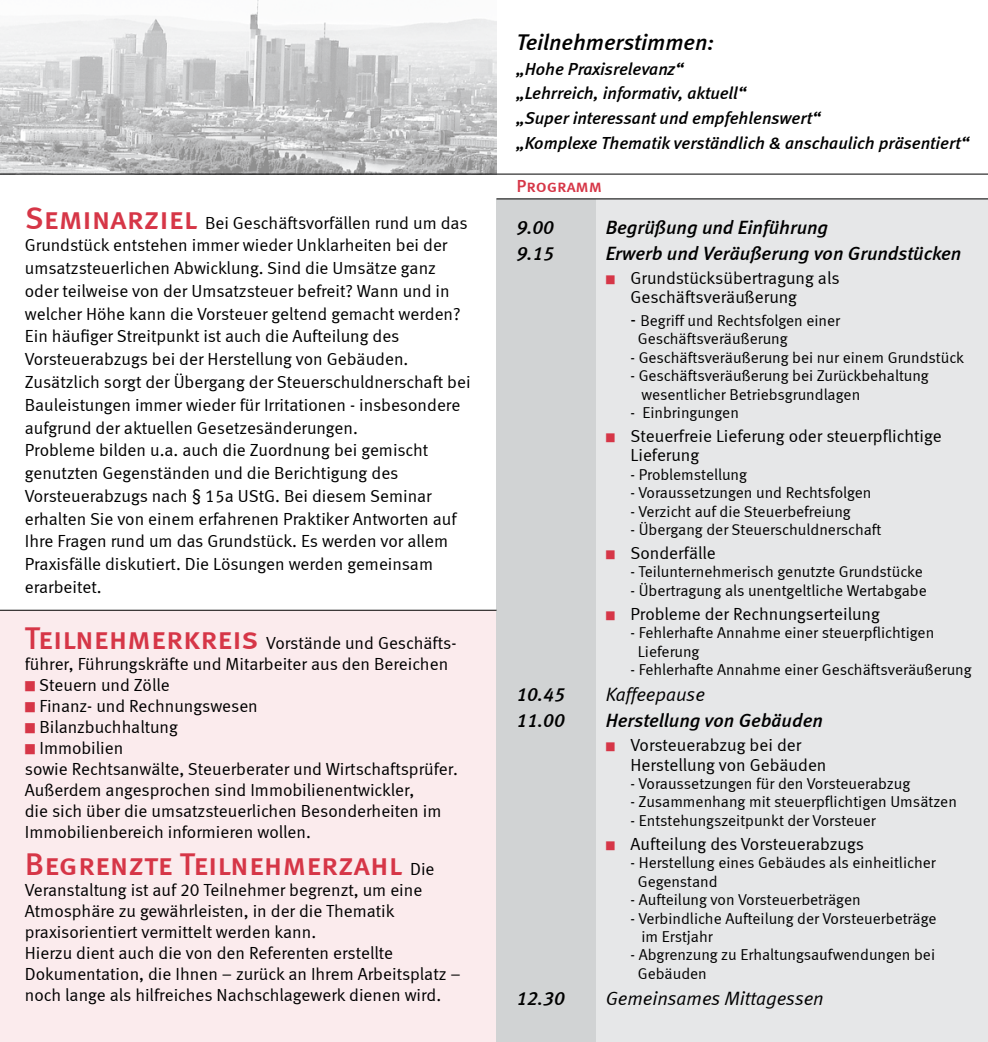
<style>
.page{position:relative;width:988px;height:1042px;background:#fff}
.page>*{position:absolute;margin:0;border:0;box-sizing:border-box;transform-origin:0 0}
.t1{font:31.5px "Meta Medium LF Caps";color:#d63647}
.t2{font:italic 22.75px "Meta Medium LF";color:#000}
.t3{font:italic 19.25px "Meta Medium LF";color:#000}
.t4{font:italic 19.25px "Meta Normal LF";letter-spacing:-.005em;color:#000}
.t5{font:17.5px/22.8px "Meta Normal LF";color:#000}
.t6{font:17.5px/19.2px "Meta Normal";color:#000}
.t7{font:italic 17.5px/24.5px "Meta Medium LF";color:#000}
.t8{font:17.5px "Meta Medium LF Caps";color:#d63647}
.t9{font:15.75px/18.4px "Meta Normal";color:#000}
.s1{font-family:"Meta Medium LF Caps";font-size:31.5px;color:#d63647}
.s2{color:#d63647}
.s3{font-family:"Meta Normal LF";font-size:17.5px;color:#000}
.s4{font-size:19.25px}
</style>
<div class="page">
<div style="left:0;top:610px;width:496px;height:432px;background:#fbebed"></div>
<img style="left:0;top:0;width:496px;height:174px">
<div style="left:496px;top:198px;width:491px;height:844px;background:#e6e7e8"></div>
<div style="left:496px;top:199px;width:99px;height:843px;background:#d1d3d4"></div>
<hr style="left:496px;top:198px;width:491px;height:1px;background:#000">
<hr style="left:0;top:174px;width:987px;height:1px;background:#000">
<hr style="left:0;top:610px;width:496px;height:1px;background:#000">
<p class="t5" style="left:25px;top:211px;width:447px"><span class="s1">Seminarziel</span> Bei Geschäftsvorfällen rund um das Grundstück entstehen immer wieder Unklarheiten bei der umsatzsteuerlichen Abwicklung. Sind die Umsätze ganz oder teilweise von der Umsatzsteuer befreit? Wann und in welcher Höhe kann die Vorsteuer geltend gemacht werden?<br>Ein häufiger Streitpunkt ist auch die Aufteilung des Vorsteuerabzugs bei der Herstellung von Gebäuden.<br>Zusätzlich sorgt der Übergang der Steuerschuldnerschaft bei Bauleistungen immer wieder für Irritationen - insbesondere aufgrund der aktuellen Gesetzesänderungen.<br>Probleme bilden u.a. auch die Zuordnung bei gemischt genutzten Gegenständen und die Berichtigung des Vorsteuerabzugs nach § 15a UStG. Bei diesem Seminar erhalten Sie von einem erfahrenen Praktiker Antworten auf Ihre Fragen rund um das Grundstück. Es werden vor allem Praxisfälle diskutiert. Die Lösungen werden gemeinsam erarbeitet.</p>
<p class="t5" style="left:25px;top:632px;width:433px;line-height:21px"><span class="s1">Teilnehmerkreis</span> Vorstände und Geschäfts&shy;führer, Führungskräfte und Mitarbeiter aus den Bereichen</p>
<p class="t5" style="left:25px;top:673px;width:146px"><span class="s2">■</span> Steuern und Zölle</p>
<p class="t5" style="left:25px;top:694px;width:234px"><span class="s2">■</span> Finanz- und Rechnungswesen</p>
<p class="t5" style="left:25px;top:715px;width:154px"><span class="s2">■</span> Bilanzbuchhaltung</p>
<p class="t5" style="left:25px;top:737px;width:434px;line-height:21px"><span class="s2">■</span> Immobilien<br>sowie Rechtsanwälte, Steuerberater und Wirtschaftsprüfer.<br>Außerdem angesprochen sind Immobilienentwickler,<br>die sich über die umsatzsteuerlichen Besonderheiten im Immobilienbereich informieren wollen.</p>
<h1 class="t1" style="left:25px;top:845px;width:411px">Begrenzte Teilnehmerzahl <span class="s3">Die</span></h1>
<p class="t5" style="left:25px;top:879px;width:437px;line-height:21px">Veranstaltung ist auf 20 Teilnehmer begrenzt, um eine Atmosphäre zu gewährleisten, in der die Thematik praxisorientiert vermittelt werden kann.<br>Hierzu dient auch die von den Referenten erstellte Dokumentation, die Ihnen – zurück an Ihrem Arbeitsplatz – noch lange als hilfreiches Nachschlagewerk dienen wird.</p>
<h2 class="t2" style="left:516px;top:29px;width:199px">Teilnehmerstimmen:</h2>
<p class="t7" style="left:516px;top:56px;width:454px">„Hohe Praxisrelevanz“<br>„Lehrreich, informativ, aktuell“<br>„Super interessant und empfehlenswert“<br>„Komplexe Thematik verständlich &amp; anschaulich präsentiert“</p>
<p class="t8" style="left:516px;top:176px;width:87px">Programm</p>
<p class="t3" style="left:516px;top:216px;width:39px">9.00</p>
<p class="t3" style="left:605px;top:216px;width:224px">Begrüßung und Einführung</p>
<p class="t3" style="left:516px;top:242px;width:39px">9.15</p>
<p class="t3" style="left:605px;top:242px;width:357px">Erwerb und Veräußerung von Grundstücken</p>
<p class="t6" style="left:630px;top:268px;width:211px;text-indent:-25px"><span class="s2">■</span> Grundstücksübertragung als<br>Geschäftsveräußerung</p>
<p class="t9" style="left:637px;top:311px;width:204px;text-indent:-7px"><span class="s4">-</span> Begriff und Rechtsfolgen einer<br>Geschäftsveräußerung</p>
<p class="t9" style="left:630px;top:348px;width:335px">- Geschäftsveräußerung bei nur einem Grundstück</p>
<p class="t9" style="left:641px;top:366px;width:289px;text-indent:-11px">- Geschäftsveräußerung bei Zurückbehaltung wesentlicher Betriebsgrundlagen</p>
<p class="t9" style="left:630px;top:403px;width:110px">- Einbringungen</p>
<p class="t6" style="left:630px;top:426px;width:313px;text-indent:-25px"><span class="s2">■</span> Steuerfreie Lieferung oder steuerpflichtige<br>Lieferung</p>
<p class="t9" style="left:630px;top:465px;width:118px">- Problemstellung</p>
<p class="t9" style="left:630px;top:483px;width:242px">- Voraussetzungen und Rechtsfolgen</p>
<p class="t9" style="left:630px;top:502px;width:222px">- Verzicht auf die Steuerbefreiung</p>
<p class="t9" style="left:630px;top:520px;width:252px">- Übergang der Steuerschuldnerschaft</p>
<p class="t6" style="left:605px;top:543px;width:112px"><span class="s2">■</span> Sonderfälle</p>
<p class="t9" style="left:630px;top:562px;width:294px">- Teilunternehmerisch genutzte Grundstücke</p>
<p class="t9" style="left:630px;top:581px;width:298px">- Übertragung als unentgeltliche Wertabgabe</p>
<p class="t6" style="left:605px;top:604px;width:276px"><span class="s2">■</span> Probleme der Rechnungserteilung</p>
<p class="t9" style="left:637px;top:623px;width:298px;text-indent:-7px">- Fehlerhafte Annahme einer steuerpflichtigen<br>Lieferung</p>
<p class="t9" style="left:630px;top:660px;width:342px">- Fehlerhafte Annahme einer Geschäftsveräußerung</p>
<p class="t3" style="left:516px;top:683px;width:50px">10.45</p>
<p class="t4" style="left:605px;top:683px;width:101px">Kaffeepause</p>
<p class="t3" style="left:516px;top:709px;width:50px">11.00</p>
<p class="t3" style="left:605px;top:709px;width:219px">Herstellung von Gebäuden</p>
<p class="t6" style="left:630px;top:735px;width:197px;text-indent:-25px"><span class="s2">■</span> Vorsteuerabzug bei der<br>Herstellung von Gebäuden</p>
<p class="t9" style="left:630px;top:774px;width:281px">- Voraussetzungen für den Vorsteuerabzug</p>
<p class="t9" style="left:630px;top:792px;width:328px">- Zusammenhang mit steuerpflichtigen Umsätzen</p>
<p class="t9" style="left:630px;top:811px;width:247px">- Entstehungszeitpunkt der Vorsteuer</p>
<p class="t6" style="left:605px;top:834px;width:260px"><span class="s2">■</span> Aufteilung des Vorsteuerabzugs</p>
<p class="t9" style="left:637px;top:853px;width:299px;text-indent:-7px">- Herstellung eines Gebäudes als einheitlicher<br>Gegenstand</p>
<p class="t9" style="left:630px;top:890px;width:232px">- Aufteilung von Vorsteuerbeträgen</p>
<p class="t9" style="left:641px;top:908px;width:296px;text-indent:-11px">- Verbindliche Aufteilung der Vorsteuerbeträge im Erstjahr</p>
<p class="t9" style="left:637px;top:945px;width:299px;text-indent:-7px">- Abgrenzung zu Erhaltungsaufwendungen bei<br>Gebäuden</p>
<p class="t3" style="left:516px;top:986px;width:50px">12.30</p>
<p class="t4" style="left:605px;top:987px;width:219px">Gemeinsames Mittagessen</p>
</div>
